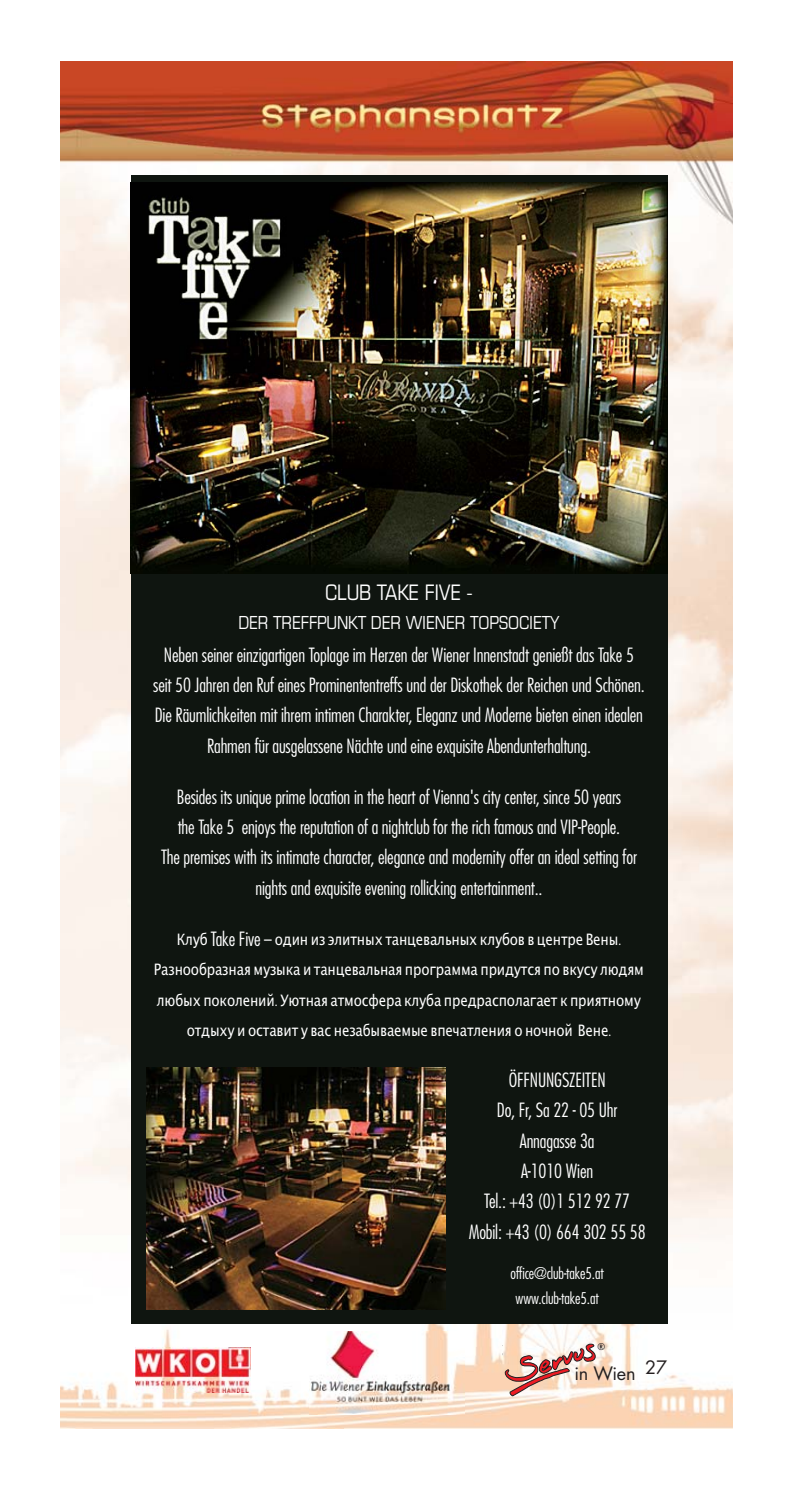
<style>
.page{position:relative;width:798px;height:1499px;background:#fff}
.page>*{position:absolute;margin:0;border:0;box-sizing:border-box;transform-origin:0 0}
.t1{font:condensed 21.38px "Eurostile";letter-spacing:-.01em;color:#fff}
.t2{font:300 condensed 19.12px/30.4px "Futura";letter-spacing:-.01em;color:#fff;text-align:center}
.t3{font:condensed 18px "Eurostile";letter-spacing:-.01em;color:#fff}
.t4{font:18px "Futura";letter-spacing:-.015em;color:#231f20}
.t5{font:15.75px/30.4px "Lucida Grande";letter-spacing:-.015em;color:#fff;text-align:center;scale:.85 1}
.t6{font:300 condensed 15.75px/25px "Futura";letter-spacing:-.01em;color:#fff;text-align:center}
.t7{font:500 9px "Futura";color:#231f20}
.s1{font-family:"Futura";font-weight:300;font-stretch:condensed;font-size:19.12px}
.s2{font-family:"Futura";font-weight:300;font-stretch:condensed;font-size:15.3px}
.s3{font-family:"Futura";font-weight:300;font-stretch:condensed}
</style>
<div class="page">
<img style="left:61px;top:61px;width:671px;height:1368px">
<svg style="left:504px;top:1343px;width:95px;height:53px"></svg>
<img style="left:309px;top:1332px;width:155px;height:82px">
<img style="left:135px;top:1347px;width:115px;height:45px">
<div style="left:131px;top:175px;width:535px;height:1148px;background:#0f1510"></div>
<img style="left:131px;top:182px;width:535px;height:392px">
<img style="left:146px;top:1067px;width:299px;height:242px">
<p class="t1" style="left:325px;top:584px;width:149px">CLUB TAKE FIVE -</p>
<p class="t3" style="left:238px;top:616px;width:322px">DER TREFFPUNKT DER WIENER TOPSOCIETY</p>
<p class="t2" style="left:153px;top:641px;width:493px">Neben seiner einzigartigen Toplage im Herzen der Wiener Innenstadt genießt das Take 5 seit 50 Jahren den Ruf eines Prominententreffs und der Diskothek der Reichen und Schönen.<br>Die Räumlichkeiten mit ihrem intimen Charakter, Eleganz und Moderne bieten einen idealen Rahmen für ausgelassene Nächte und eine exquisite Abendunterhaltung.</p>
<p class="t2" style="left:161px;top:782px;width:477px">Besides its unique prime location in the heart of Vienna's city center, since 50 years<br>the Take 5 enjoys the reputation of a nightclub for the rich famous and VIP-People.<br>The premises with its intimate character, elegance and modernity offer an ideal setting for nights and exquisite evening rollicking entertainment..</p>
<p class="t5" style="left:154px;top:924px;width:577px">Клуб <span class="s1">Take Five</span> <span class="s2">–</span> один из элитных танцевальных клубов в центре Вены<span class="s3">.<br></span>Разнообразная музыка и танцевальная программа придутся по вкусу людям любых поколений<span class="s3">.</span> Уютная атмосфера клуба предрасполагает к приятному отдыху и оставит у вас незабываемые впечатления о ночной Вене<span class="s3">.</span></p>
<p class="t2" style="left:468px;top:1066px;width:178px">ÖFFNUNGSZEITEN<br>Do, Fr, Sa 22 - 05 Uhr<br>Annagasse 3a<br>A-1010 Wien<br>Tel.: +43 (0)1 512 92 77<br>Mobil: +43 (0) 664 302 55 58</p>
<p class="t6" style="left:510px;top:1262px;width:95px">office@club-take5.at www.club-take5.at</p>
<p class="t7" style="left:597px;top:1342px;width:9px">®</p>
<p class="t4" style="left:574px;top:1365px;width:63px">in Wien</p>
<p class="t4" style="left:645px;top:1359px;width:23px">27</p>
</div>
